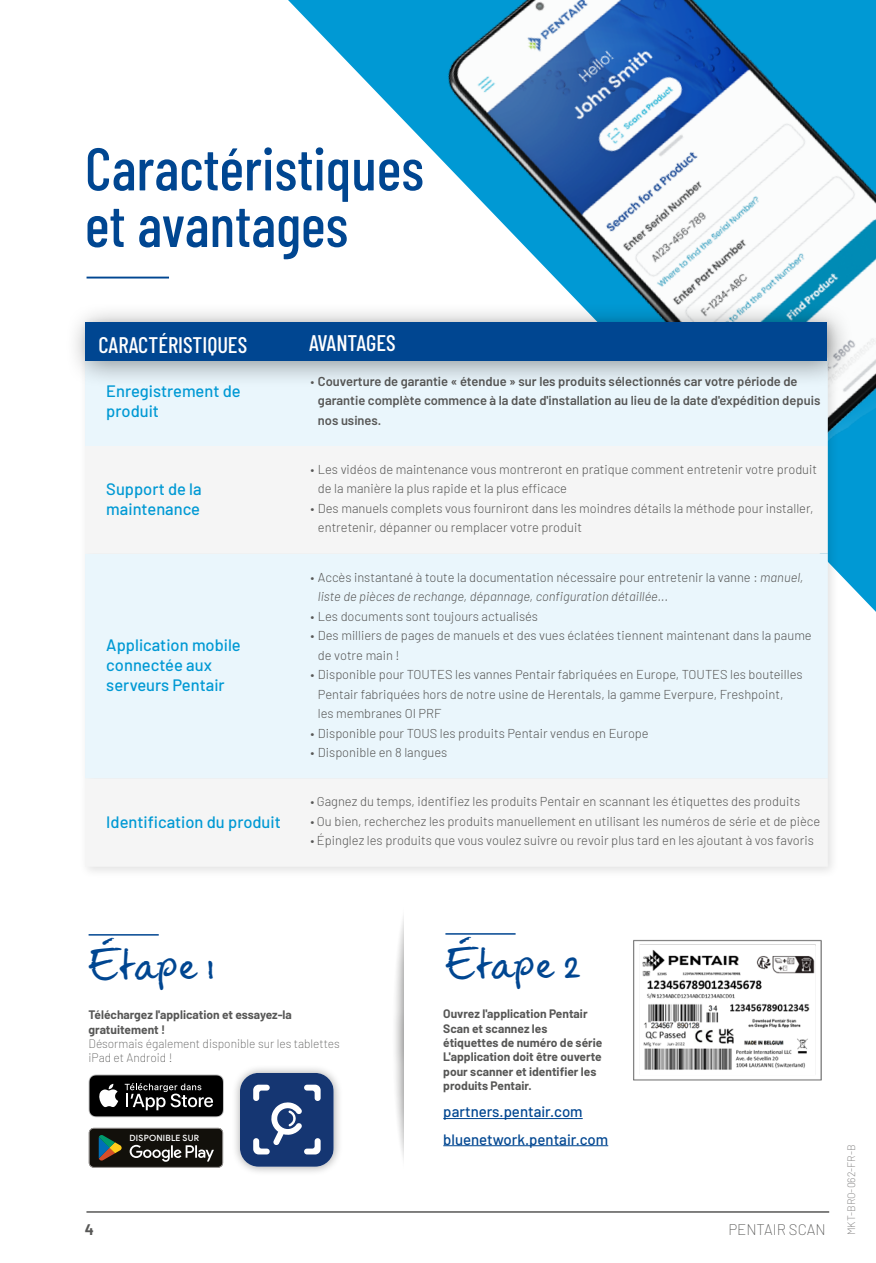
<style>
.page{position:relative;width:876px;height:1263px;background:#fff}
.page>*{position:absolute;margin:0;border:0;box-sizing:border-box;transform-origin:0 0}
.t1{font:500 60px/56.6px "Barlow Condensed";color:#004691}
.t2{font:39.75px "dear Joe 3";color:#004691}
.t3{font:500 22.5px "Barlow Condensed";color:#fff}
.t4{font:500 16.5px/19.8px "Barlow";color:#0099d4}
.t5{font:500 15px/27.2px "Barlow";color:#004691}
.t6{font:200 15px "Barlow";color:#575756}
.t7{font:700 15px "Barlow";color:#575756}
.t8{font:300 12.9px/19.5px "Barlow";color:#575756}
.t9{font:600 12.9px/19.5px "Barlow";color:#575756}
.t10{font:700 12px/14.4px "Barlow";color:#575756}
.t11{font:200 12px/14.4px "Barlow";color:#575756}
.t12{font:200 10.5px "Barlow";color:#706f6f}
.t13{font:500 8.7px "Google Sans";letter-spacing:.02em;color:#fff}
.s1{font-weight:200}
.s2{font-style:italic}
</style>
<div class="page">
<svg style="left:288px;top:0;width:588px;height:612px"></svg>
<hr style="left:89px;top:934px;width:70px;height:1px;background:#004691">
<hr style="left:445px;top:933px;width:71px;height:2px;background:#004691">
<img style="left:395px;top:916px;width:9px;height:243px">
<div style="left:231px;top:1064px;width:112px;height:112px;background:#000;opacity:.35"></div>
<svg style="left:240px;top:1073px;width:94px;height:94px;background:#3a5688"></svg>
<hr style="left:86px;top:1211px;width:743px;height:2px;background:#575756">
<hr style="left:443px;top:1118px;width:140px;height:1px;background:#004691">
<hr style="left:443px;top:1145px;width:165px;height:1px;background:#004691">
<img style="left:333px;top:0;width:543px;height:553px">
<div style="left:79px;top:315px;width:761px;height:564px;background:#000;opacity:.12"></div>
<div style="left:85px;top:389px;width:743px;height:389px;background:#eaf6fc"></div>
<div style="left:85px;top:446px;width:743px;height:108px;background:#f5f5f5"></div>
<div style="left:85px;top:778px;width:743px;height:89px;background:#f5f5f5"></div>
<div style="left:65px;top:302px;width:789px;height:87px;background:#000;opacity:.4"></div>
<div style="left:85px;top:322px;width:741px;height:38px;background:#004691"></div>
<svg style="left:89px;top:1074px;width:135px;height:43px;background:#333"></svg>
<svg style="left:93px;top:1127px;width:131px;height:37px"></svg>
<svg style="left:89px;top:1128px;width:134px;height:40px;background:#32322b"></svg>
<img style="left:633px;top:939px;width:189px;height:142px">
<hr style="left:87px;top:277px;width:82px;height:1px;background:#004691">
<h1 class="t1" style="left:85px;top:136px;width:340px">Caractéristiques et avantages</h1>
<h3 class="t3" style="left:99px;top:328px;width:150px">CARACTÉRISTIQUES</h3>
<h3 class="t3" style="left:309px;top:327px;width:88px">AVANTAGES</h3>
<p class="t4" style="left:106px;top:380px;width:136px">Enregistrement de produit</p>
<p class="t9" style="left:318px;top:370px;width:504px;text-indent:-8px"><span class="s1">•</span> Couverture de garantie « étendue » sur les produits sélectionnés car votre période de garantie complète commence à la date d'installation au lieu de la date d'expédition depuis nos usines.</p>
<p class="t4" style="left:106px;top:478px;width:97px">Support de la maintenance</p>
<p class="t4" style="left:106px;top:634px;width:136px">Application mobile connectée aux serveurs Pentair</p>
<p class="t4" style="left:106px;top:810px;width:176px">Identification du produit</p>
<p class="t8" style="left:318px;top:459px;width:501px;text-indent:-8px"><span class="s1">•</span> Les vidéos de maintenance vous montreront en pratique comment entretenir votre produit de la manière la plus rapide et la plus efficace</p>
<p class="t8" style="left:318px;top:498px;width:497px;text-indent:-8px">• Des manuels complets vous fourniront dans les moindres détails la méthode pour installer, entretenir, dépanner ou remplacer votre produit</p>
<p class="t8" style="left:318px;top:566px;width:487px;text-indent:-8px"><span class="s1">•</span> Accès instantané à toute la documentation nécessaire pour entretenir la vanne : <span class="s2">manuel, liste de pièces de rechange, dépannage, configuration détaillée...</span></p>
<p class="t8" style="left:310px;top:605px;width:229px"><span class="s1">•</span> Les documents sont toujours actualisés</p>
<p class="t8" style="left:318px;top:625px;width:495px;text-indent:-8px">• Des milliers de pages de manuels et des vues éclatées tiennent maintenant dans la paume de votre main !</p>
<p class="t8" style="left:318px;top:664px;width:486px;text-indent:-7px">• Disponible pour TOUTES les vannes Pentair fabriquées en Europe, TOUTES les bouteilles<br>Pentair fabriquées hors de notre usine de Herentals, la gamme Everpure, Freshpoint,<br>les membranes OI PRF</p>
<p class="t8" style="left:310px;top:722px;width:340px">• Disponible pour TOUS les produits Pentair vendus en Europe</p>
<p class="t8" style="left:310px;top:742px;width:138px">• Disponible en 8 langues</p>
<p class="t8" style="left:310px;top:791px;width:491px"><span class="s1">•</span> Gagnez du temps, identifiez les produits Pentair en scannant les étiquettes des produits</p>
<p class="t8" style="left:310px;top:811px;width:511px">• Ou bien, recherchez les produits manuellement en utilisant les numéros de série et de pièce</p>
<p class="t8" style="left:310px;top:830px;width:505px">• Épinglez les produits que vous voulez suivre ou revoir plus tard en les ajoutant à vos favoris</p>
<h2 class="t2" style="left:89px;top:941px;width:129px">Étape 1</h2>
<h2 class="t2" style="left:445px;top:940px;width:137px">Étape 2</h2>
<p class="t10" style="left:89px;top:1007px;width:205px">Téléchargez l'application et essayez-la gratuitement !</p>
<p class="t11" style="left:89px;top:1035px;width:253px">Désormais également disponible sur les tablettes iPad et Android !</p>
<p class="t13" style="left:130px;top:1132px;width:71px">DISPONIBLE SUR</p>
<p class="t10" style="left:443px;top:1006px;width:161px">Ouvrez l'application Pentair<br>Scan et scannez les étiquettes de numéro de série<br>L'application doit être ouverte pour scanner et identifier les produits Pentair.</p>
<p class="t5" style="left:443px;top:1097px;width:166px">partners.pentair.com bluenetwork.pentair.com</p>
<p class="t7" style="left:85px;top:1218px;width:11px">4</p>
<p class="t6" style="left:728px;top:1218px;width:99px">PENTAIR SCAN</p>
<p class="t12" style="left:844px;top:1235px;width:92px;rotate:-90deg">MKT-BRO-062-FR-B</p>
</div>
